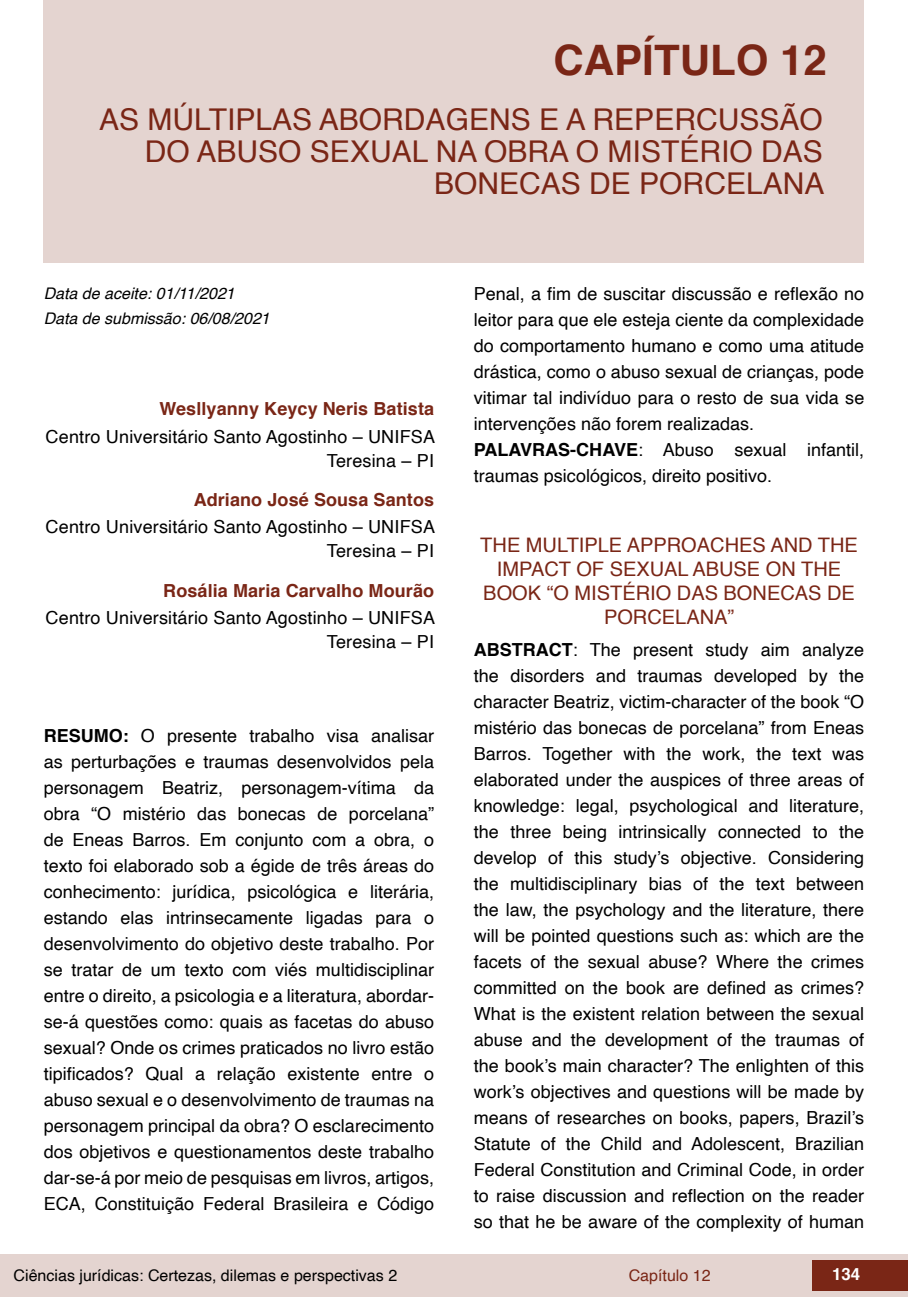
<style>
.page{position:relative;width:908px;height:1304px;background:#fff}
.page>*{position:absolute;margin:0;border:0;box-sizing:border-box;transform-origin:0 0}
.t1{font:700 42px "Helvetica";color:#7a2616}
.t2{font:30px/32px "Helvetica";color:#7a2616;text-align:right}
.t3{font:20px/24px "Helvetica";color:#7a2616;text-align:center}
.t4{font:18px/26px "Helvetica";color:#000;text-align:right}
.t5{font:700 18px "Helvetica";letter-spacing:.005em;color:#7a2616}
.t6{font:700 16.8px "Helvetica";color:#fff}
.t7{font:italic 16px "Helvetica";color:#000}
.t8{font:16px "Helvetica";color:#000}
.t9{font:16px "Helvetica";color:#7a2616}
.s1{font-weight:700}
</style>
<div class="page">
<div style="left:0;top:1254px;width:906px;height:43px;background:#e4d4d0"></div>
<div style="left:812px;top:1261px;width:95px;height:30px;background:#7a2616"></div>
<div style="left:44px;top:0;width:819px;height:263px;background:#e4d4d0"></div>
<h1 class="t1" style="left:553px;top:26px;width:275px">CAPÍTULO 12</h1>
<h2 class="t2" style="left:99px;top:104px;width:726px">AS MÚLTIPLAS ABORDAGENS E A REPERCUSSÃO<br>DO ABUSO SEXUAL NA OBRA O MISTÉRIO DAS<br>BONECAS DE PORCELANA</h2>
<p class="t7" style="left:44px;top:280px;width:192px">Data de aceite: 01/11/2021</p>
<p class="t7" style="left:44px;top:306px;width:227px">Data de submissão: 06/08/2021</p>
<p class="t5" style="left:159px;top:395px;width:276px">Wesllyanny Keycy Neris Batista</p>
<p class="t4" style="left:46px;top:425px;width:391px;line-height:24px">Centro Universitário Santo Agostinho – UNIFSA<br>Teresina – PI</p>
<p class="t5" style="left:193px;top:485px;width:242px">Adriano José Sousa Santos</p>
<p class="t4" style="left:46px;top:516px;width:391px;line-height:24px">Centro Universitário Santo Agostinho – UNIFSA<br>Teresina – PI</p>
<p class="t5" style="left:163px;top:576px;width:272px">Rosália Maria Carvalho Mourão</p>
<p class="t4" style="left:46px;top:606px;width:391px;line-height:24px">Centro Universitário Santo Agostinho – UNIFSA<br>Teresina – PI</p>
<p class="t4" style="left:44px;top:723px;width:392px;text-align:justify"><span class="s1">RESUMO:</span> O presente trabalho visa analisar as perturbações e traumas desenvolvidos pela personagem Beatriz, personagem-vítima da obra “O mistério das bonecas de porcelana” de Eneas Barros. Em conjunto com a obra, o texto foi elaborado sob a égide de três áreas do conhecimento: jurídica, psicológica e literária, estando elas intrinsecamente ligadas para o desenvolvimento do objetivo deste trabalho. Por se tratar de um texto com viés multidisciplinar entre o direito, a psicologia e a literatura, abordar&shy;se-á questões como: quais as facetas do abuso sexual? Onde os crimes praticados no livro estão tipificados? Qual a relação existente entre o abuso sexual e o desenvolvimento de traumas na personagem principal da obra? O esclarecimento dos objetivos e questionamentos deste trabalho dar-se-á por meio de pesquisas em livros, artigos, ECA, Constituição Federal Brasileira e Código</p>
<p class="t4" style="left:473px;top:281px;width:392px;text-align:left">Penal, a fim de suscitar discussão e reflexão no leitor para que ele esteja ciente da complexidade do comportamento humano e como uma atitude drástica, como o abuso sexual de crianças, pode vitimar tal indivíduo para o resto de sua vida se intervenções não forem realizadas.<br><span class="s1">PALAVRAS-CHAVE</span>: Abuso sexual infantil, traumas psicológicos, direito positivo.</p>
<p class="t3" style="left:480px;top:534px;width:379px">THE MULTIPLE APPROACHES AND THE<br>IMPACT OF SEXUAL ABUSE ON THE<br>BOOK “O MISTÉRIO DAS BONECAS DE<br>PORCELANA”</p>
<p class="t4" style="left:473px;top:637px;width:392px;text-align:justify"><span class="s1">ABSTRACT</span>: The present study aim analyze the disorders and traumas developed by the character Beatriz, victim-character of the book “O mistério das bonecas de porcelana” from Eneas Barros. Together with the work, the text was elaborated under the auspices of three areas of knowledge: legal, psychological and literature, the three being intrinsically connected to the develop of this study’s objective. Considering the multidisciplinary bias of the text between the law, the psychology and the literature, there will be pointed questions such as: which are the facets of the sexual abuse? Where the crimes committed on the book are defined as crimes?<br>What is the existent relation between the sexual abuse and the development of the traumas of the book’s main character? The enlighten of this work’s objectives and questions will be made by means of researches on books, papers, Brazil’s Statute of the Child and Adolescent, Brazilian Federal Constitution and Criminal Code, in order to raise discussion and reflection on the reader so that he be aware of the complexity of human</p>
<p class="t8" style="left:14px;top:1263px;width:385px">Ciências jurídicas: Certezas, dilemas e perspectivas 2</p>
<p class="t9" style="left:628px;top:1263px;width:83px">Capítulo 12</p>
<p class="t6" style="left:831px;top:1261px;width:30px">134</p>
</div>
